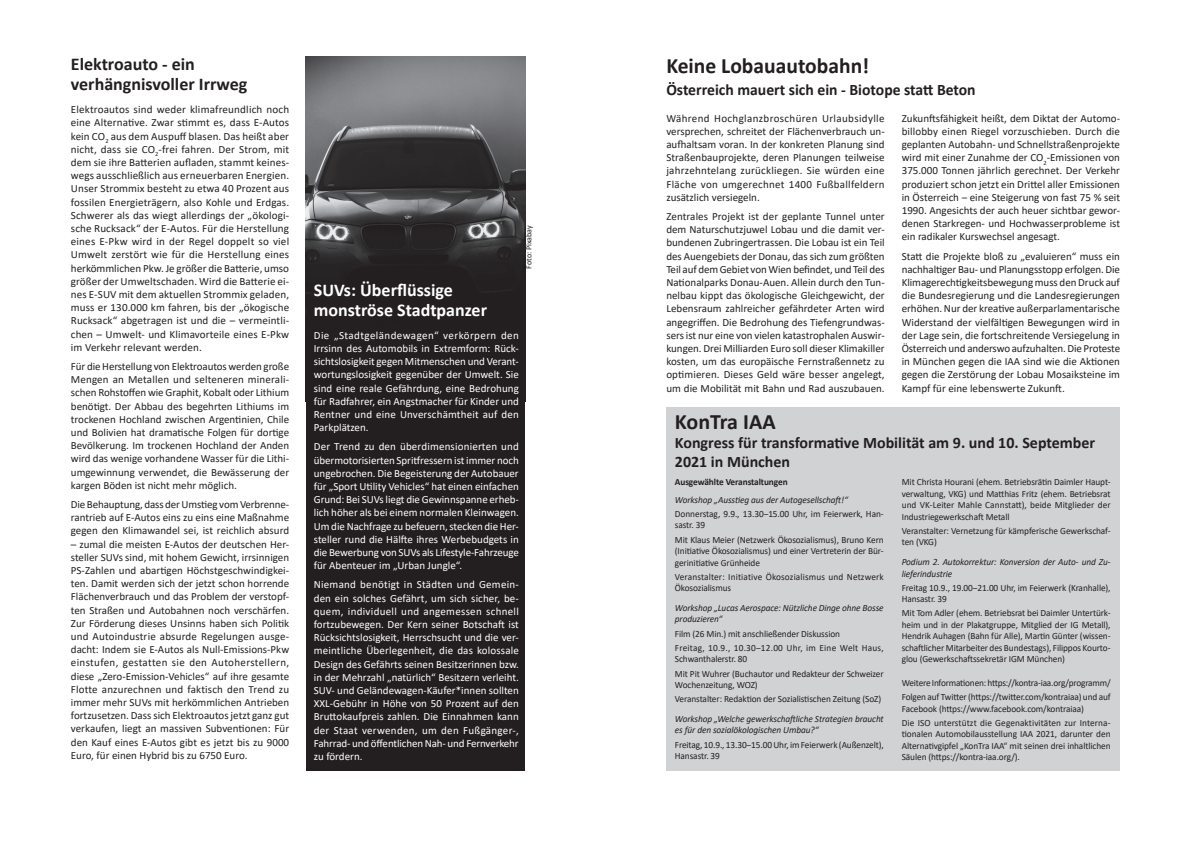
<style>
.page{position:relative;width:1191px;height:842px;background:#fff}
.page>*{position:absolute;margin:0;border:0;box-sizing:border-box;transform-origin:0 0}
.t1{font:700 22px "Calibri";color:#231f20}
.t2{font:700 18px/19.8px "Calibri";color:#231f20}
.t3{font:700 18px/19.8px "Calibri";color:#fff}
.t4{font:700 16px/19.2px "Calibri";color:#231f20}
.t5{font:11px/13.2px "Calibri";color:#231f20;text-align:justify}
.t6{font:11px/13.2px "Calibri";letter-spacing:-.005em;color:#fff;text-align:justify}
.t7{font:9.5px/11.4px "Calibri";letter-spacing:-.01em;color:#231f20}
.t8{font:italic 9.5px/11.4px "Calibri";letter-spacing:-.01em;color:#231f20}
.t9{font:9.5px/11.4px "Calibri";letter-spacing:.015em;color:#231f20}
.t10{font:700 9.5px "Calibri";letter-spacing:-.01em;color:#231f20}
.t11{font:8px "Calibri";color:#231f20}
</style>
<div class="page">
<div style="left:666px;top:408px;width:454px;height:363px;background:#d1d2d4"></div>
<img style="left:305px;top:57px;width:220px;height:344px">
<div style="left:306px;top:391px;width:218px;height:380px;background:#231f20"></div>
<h2 class="t2" style="left:71px;top:54px;width:178px">Elektroauto - ein verhängnisvoller Irrweg</h2>
<p class="t5" style="left:71px;top:103px;width:220px">Elektroautos sind weder klimafreundlich noch eine Alternative. Zwar stimmt es, dass E-Autos kein CO<sub>2</sub> aus dem Auspuff blasen. Das heißt aber nicht, dass sie CO<sub>2</sub>-frei fahren. Der Strom, mit dem sie ihre Batterien aufladen, stammt keines&shy;wegs ausschließlich aus erneuerbaren Energien.<br>Unser Strommix besteht zu etwa 40 Prozent aus fossilen Energieträgern, also Kohle und Erdgas.<br>Schwerer als das wiegt allerdings der „ökologi&shy;sche Rucksack“ der E-Autos. Für die Herstellung eines E-Pkw wird in der Regel doppelt so viel Umwelt zerstört wie für die Herstellung eines herkömmlichen Pkw. Je größer die Batterie, umso größer der Umweltschaden. Wird die Batterie ei&shy;nes E-SUV mit dem aktuellen Strommix geladen, muss er 130.000 km fahren, bis der „ökogische Rucksack“ abgetragen ist und die – vermeintli&shy;chen – Umwelt- und Klimavorteile eines E-Pkw im Verkehr relevant werden.</p>
<p class="t5" style="left:71px;top:359px;width:220px">Für die Herstellung von Elektroautos werden große Mengen an Metallen und selteneren minerali&shy;schen Rohstoffen wie Graphit, Kobalt oder Lithium benötigt. Der Abbau des begehrten Lithiums im trockenen Hochland zwischen Argentinien, Chile und Bolivien hat dramatische Folgen für dortige Bevölkerung. Im trockenen Hochland der Anden wird das wenige vorhandene Wasser für die Lithi&shy;umgewinnung verwendet, die Bewässerung der kargen Böden ist nicht mehr möglich.</p>
<p class="t5" style="left:71px;top:497px;width:220px">Die Behauptung, dass der Umstieg vom Verbrenne&shy;rantrieb auf E-Autos eins zu eins eine Maßnahme gegen den Klimawandel sei, ist reichlich absurd</p>
<p class="t5" style="left:71px;top:537px;width:220px">– zumal die meisten E-Autos der deutschen Her&shy;steller SUVs sind, mit hohem Gewicht, irrsinnigen PS-Zahlen und abartigen Höchstgeschwindigkei&shy;ten. Damit werden sich der jetzt schon horrende Flächenverbrauch und das Problem der verstopf&shy;ten Straßen und Autobahnen noch verschärfen.<br>Zur Förderung dieses Unsinns haben sich Politik und Autoindustrie absurde Regelungen ausge&shy;dacht: Indem sie E-Autos als Null-Emissions-Pkw einstufen, gestatten sie den Autoherstellern, diese „Zero-Emission-Vehicles“ auf ihre gesamte Flotte anzurechnen und faktisch den Trend zu immer mehr SUVs mit herkömmlichen Antrieben fortzusetzen. Dass sich Elektroautos jetzt ganz gut verkaufen, liegt an massiven Subventionen: Für den Kauf eines E-Autos gibt es jetzt bis zu 9000<br>Euro, für einen Hybrid bis zu 6750 Euro.</p>
<p class="t11" style="left:523px;top:268px;width:45px;rotate:-90deg">Foto: Pixabay</p>
<h2 class="t3" style="left:314px;top:280px;width:175px">SUVs: Überflüssige monströse Stadtpanzer</h2>
<p class="t6" style="left:314px;top:328px;width:207px">Die „Stadtgeländewagen“ verkörpern den Irrsinn des Automobils in Extremform: Rück&shy;sichtslosigkeit gegen Mitmenschen und Verant&shy;wortungslosigkeit gegenüber der Umwelt. Sie sind eine reale Gefährdung, eine Bedrohung für Radfahrer, ein Angstmacher für Kinder und Rentner und eine Unverschämtheit auf den Parkplätzen.</p>
<p class="t6" style="left:314px;top:440px;width:207px">Der Trend zu den überdimensionierten und übermotorisierten Spritfressern ist immer noch ungebrochen. Die Begeisterung der Autobauer für „Sport Utility Vehicles“ hat einen einfachen Grund: Bei SUVs liegt die Gewinnspanne erheb&shy;lich höher als bei einem normalen Kleinwagen.<br>Um die Nachfrage zu befeuern, stecken die Her&shy;steller rund die Hälfte ihres Werbebudgets in die Bewerbung von SUVs als Lifestyle-Fahrzeuge für Abenteuer im „Urban Jungle“.</p>
<p class="t6" style="left:314px;top:578px;width:207px">Niemand benötigt in Städten und Gemein&shy;den ein solches Gefährt, um sich sicher, be&shy;quem, individuell und angemessen schnell fortzubewegen. Der Kern seiner Botschaft ist Rücksichtslosigkeit, Herrschsucht und die ver&shy;meintliche Überlegenheit, die das kolossale Design des Gefährts seinen Besitzerinnen bzw. in der Mehrzahl „natürlich“ Besitzern verleiht.<br>SUV- und Geländewagen-Käufer*innen sollten XXL-Gebühr in Höhe von 50 Prozent auf den Bruttokaufpreis zahlen. Die Einnahmen kann der Staat verwenden, um den Fußgänger-, Fahrrad- und öffentlichen Nah- und Fernverkehr zu fördern.</p>
<h1 class="t1" style="left:666px;top:50px;width:204px">Keine Lobauautobahn!</h1>
<h3 class="t4" style="left:666px;top:80px;width:311px">Österreich mauert sich ein - Biotope statt Beton</h3>
<p class="t5" style="left:901px;top:111px;width:220px">Zukunftsfähigkeit heißt, dem Diktat der Automo&shy;billobby einen Riegel vorzuschieben. Durch die geplanten Autobahn- und Schnellstraßenprojekte wird mit einer Zunahme der CO<sub>2</sub>-Emissionen von 375.000 Tonnen jährlich gerechnet. Der Verkehr produziert schon jetzt ein Drittel aller Emissionen in Österreich ‒ eine Steigerung von fast 75 % seit 1990. Angesichts der auch heuer sichtbar gewor&shy;denen Starkregen- und Hochwasserprobleme ist ein radikaler Kurswechsel angesagt.</p>
<p class="t5" style="left:901px;top:249px;width:220px">Statt die Projekte bloß zu „evaluieren“ muss ein nachhaltiger Bau- und Planungsstopp erfolgen. Die Klimagerechtigkeitsbewegung muss den Druck auf die Bundesregierung und die Landesregierungen erhöhen. Nur der kreative außerparlamentarische Widerstand der vielfältigen Bewegungen wird in der Lage sein, die fortschreitende Versiegelung in Österreich und anderswo aufzuhalten. Die Proteste in München gegen die IAA sind wie die Aktionen gegen die Zerstörung der Lobau Mosaiksteine im Kampf für eine lebenswerte Zukunft.</p>
<p class="t5" style="left:666px;top:111px;width:220px">Während Hochglanzbroschüren Urlaubsidylle versprechen, schreitet der Flächenverbrauch un&shy;aufhaltsam voran. In der konkreten Planung sind Straßenbauprojekte, deren Planungen teilweise jahrzehntelang zurückliegen. Sie würden eine Fläche von umgerechnet 1400 Fußballfeldern zusätzlich versiegeln.</p>
<p class="t5" style="left:666px;top:209px;width:220px">Zentrales Projekt ist der geplante Tunnel unter dem Naturschutzjuwel Lobau und die damit ver&shy;bundenen Zubringertrassen. Die Lobau ist ein Teil des Auengebiets der Donau, das sich zum größten Teil auf dem Gebiet von Wien befindet, und Teil des Nationalparks Donau-Auen. Allein durch den Tun&shy;nelbau kippt das ökologische Gleichgewicht, der Lebensraum zahlreicher gefährdeter Arten wird angegriffen. Die Bedrohung des Tiefengrundwas&shy;sers ist nur eine von vielen katastrophalen Auswir&shy;kungen. Drei Milliarden Euro soll dieser Klimakiller kosten, um das europäische Fernstraßennetz zu optimieren. Dieses Geld wäre besser angelegt, um die Mobilität mit Bahn und Rad auszubauen.</p>
<h1 class="t1" style="left:675px;top:406px;width:102px">KonTra IAA</h1>
<h3 class="t4" style="left:675px;top:433px;width:422px">Kongress für transformative Mobilität am 9. und 10. September<br>2021 in München</h3>
<p class="t10" style="left:675px;top:475px;width:114px">Ausgewählte Veranstaltungen</p>
<p class="t8" style="left:675px;top:494px;width:175px">Workshop „Ausstieg aus der Autogesellschaft!“</p>
<p class="t7" style="left:675px;top:508px;width:210px">Donnerstag, 9.9., 13.30‒15.00 Uhr, im Feierwerk, Han&shy;sastr. 39</p>
<p class="t7" style="left:675px;top:534px;width:210px;text-align:justify">Mit Klaus Meier (Netzwerk Ökosozialismus), Bruno Kern (Initiative Ökosozialismus) und einer Vertreterin der Bür&shy;gerinitiative Grünheide</p>
<p class="t9" style="left:675px;top:571px;width:210px">Veranstalter: Initiative Ökosozialismus und Netzwerk<br>Ökosozialismus</p>
<p class="t8" style="left:675px;top:602px;width:210px">Workshop „Lucas Aerospace: Nützliche Dinge ohne Bosse produzieren“</p>
<p class="t7" style="left:675px;top:626px;width:210px;line-height:14.2px">Film (26 Min.) mit anschließender Diskussion<br>Freitag, 10.9., 10.30‒12.00 Uhr, im Eine Welt Haus,</p>
<p class="t7" style="left:675px;top:652px;width:210px;line-height:14.2px">Schwanthalerstr. 80<br>Mit Pit Wuhrer (Buchautor und Redakteur der Schweizer</p>
<p class="t7" style="left:675px;top:677px;width:208px;line-height:14.2px">Wochenzeitung, WOZ)<br>Veranstalter: Redaktion der Sozialistischen Zeitung (SoZ)</p>
<p class="t8" style="left:675px;top:713px;width:210px">Workshop „Welche gewerkschaftliche Strategien braucht es für den sozialökologischen Umbau?“</p>
<p class="t7" style="left:675px;top:739px;width:210px">Freitag, 10.9., 13.30‒15.00 Uhr, im Feierwerk (Außenzelt),<br>Hansastr. 39</p>
<p class="t7" style="left:901px;top:476px;width:210px;text-align:justify">Mit Christa Hourani (ehem. Betriebsrätin Daimler Haupt&shy;verwaltung, VKG) und Matthias Fritz (ehem. Betriebsrat und VK-Leiter Mahle Cannstatt), beide Mitglieder der Industriegewerkschaft Metall</p>
<p class="t7" style="left:901px;top:525px;width:210px">Veranstalter: Vernetzung für kämpferische Gewerkschaf&shy;ten (VKG)</p>
<p class="t8" style="left:901px;top:556px;width:210px">Podium 2. Autokorrektur: Konversion der Auto- und Zu&shy;lieferindustrie</p>
<p class="t7" style="left:901px;top:582px;width:210px">Freitag 10.9., 19.00‒21.00 Uhr, im Feierwerk (Kranhalle),<br>Hansastr. 39</p>
<p class="t7" style="left:901px;top:607px;width:210px;text-align:justify">Mit Tom Adler (ehem. Betriebsrat bei Daimler Untertürk&shy;heim und in der Plakatgruppe, Mitglied der IG Metall), Hendrik Auhagen (Bahn für Alle), Martin Günter (wissen&shy;schaftlicher Mitarbeiter des Bundestags), Filippos Kourto&shy;glou (Gewerkschaftssekretär IGM München)</p>
<p class="t7" style="left:901px;top:675px;width:210px;line-height:14.2px">Weitere Informationen: https://kontra-iaa.org/programm/<br>Folgen auf Twitter (https://twitter.com/kontraiaa) und auf</p>
<p class="t7" style="left:901px;top:701px;width:210px;line-height:14.2px">Facebook (https://www.facebook.com/kontraiaa)<br>Die ISO unterstützt die Gegenaktivitäten zur Interna-</p>
<p class="t7" style="left:901px;top:728px;width:210px;text-align:justify">tionalen Automobilausstellung IAA 2021, darunter den Alternativgipfel „KonTra IAA“ mit seinen drei inhaltlichen Säulen (https://kontra-iaa.org/).</p>
</div>
